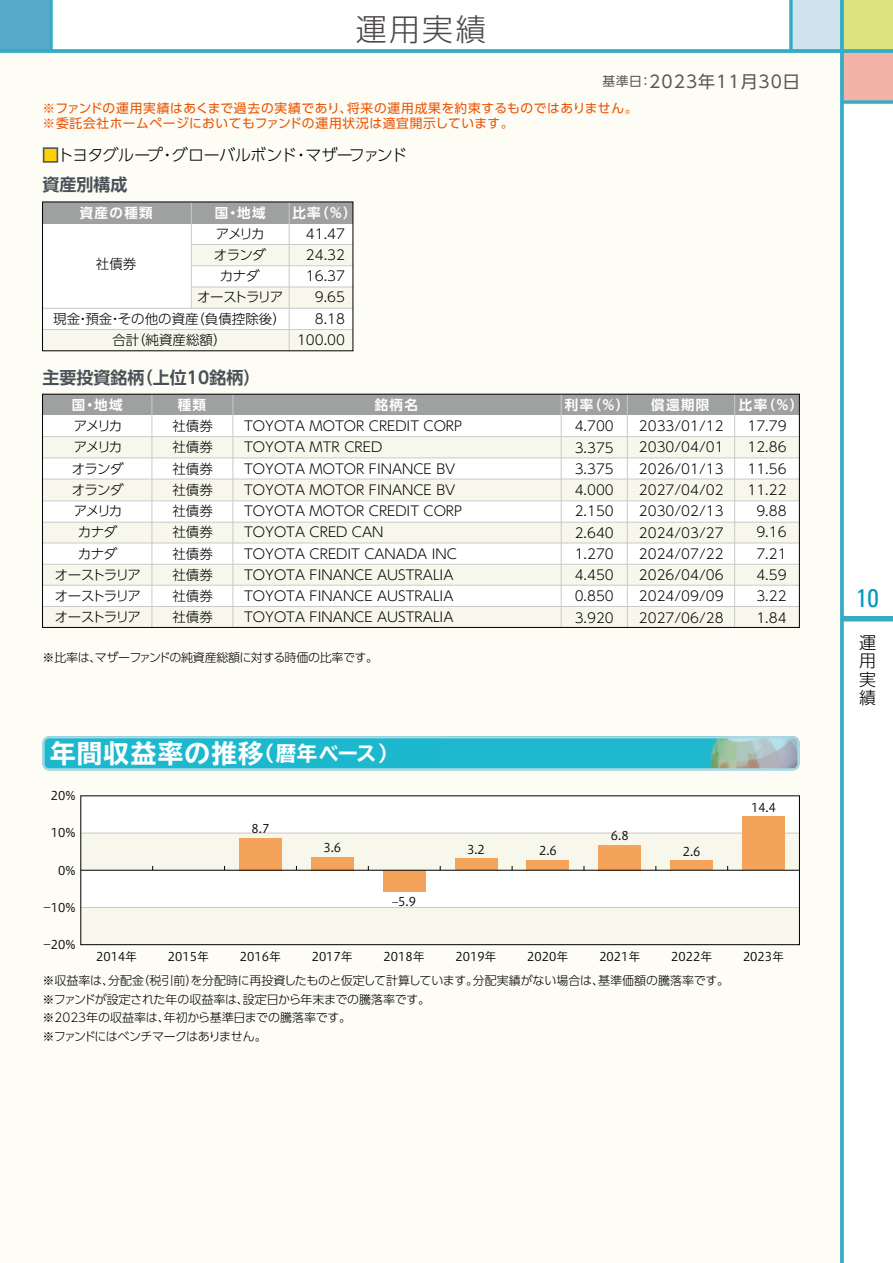
<style>
.page{position:relative;width:893px;height:1263px;background:#fff}
.page>*{position:absolute;margin:0;border:0;box-sizing:border-box;transform-origin:0 0}
.t1{font:300 30.75px "UD Shin Go Pro";color:#4c4948}
.t2{font:700 expanded 25.5px "TBUD Go Std";letter-spacing:.05em;color:#fff}
.t3{font:condensed 25.5px "Univers";color:#0099bd}
.t4{font:700 16.95px "UD Shin Go Pro De";color:#485157}
.t5{font:16.95px "UD Shin Go Pro";letter-spacing:.06em;color:#595757}
.t6{font:300 16.95px/18.6px "UD Shin Go Pro";color:#000;text-align:justify}
.t7{font:300 15.9px "UD Shin Go Pro";letter-spacing:-.045em;color:#000}
.t8{font:300 13.5px/21.3px "UD Shin Go Pro";color:#000;text-align:justify}
.t9{font:300 13.5px/21.3px "UD Shin Go Pro";letter-spacing:-.095em;color:#000;text-align:center}
.t10{font:700 13.5px "UD Shin Go Pro De";letter-spacing:.1em;color:#fff}
.t11{font:300 13.5px/21.3px "UD Shin Go Pro";letter-spacing:-.085em;color:#000;text-align:center}
.t12{font:12.75px/14.9px "UD Shin Go Pro";letter-spacing:.045em;color:#ea5504}
.t13{font:300 12px/18.6px "UD Shin Go Pro";letter-spacing:-.02em;color:#000}
.t14{font:12px "Hiragino UD Sans Std W3";color:#000}
.t15{font:300 12px "UD Shin Go Pro";letter-spacing:-.04em;color:#000}
.s1{font-size:12.75px}
.s2{color:#fdd000}
.s3{font-size:20.4px}
</style>
<div class="page">
<div style="left:0;top:51px;width:842px;height:1212px;background:#fdfcf5"></div>
<div style="left:791px;top:0;width:51px;height:51px;background:#d1e4ed"></div>
<div style="left:842px;top:0;width:51px;height:51px;background:#dfe37f"></div>
<div style="left:0;top:0;width:51px;height:51px;background:#57abc9"></div>
<div style="left:842px;top:51px;width:51px;height:51px;background:#f5b3a8"></div>
<svg style="left:49px;top:0;width:4px;height:49px"></svg>
<div style="left:842px;top:616px;width:51px;height:5px;background:#34acc6"></div>
<svg style="left:840px;top:0;width:4px;height:1263px;background:#40b0c8"></svg>
<svg style="left:0;top:49px;width:893px;height:4px;background:#3fb0c8"></svg>
<svg style="left:842px;top:100px;width:51px;height:4px"></svg>
<svg style="left:789px;top:0;width:4px;height:51px"></svg>
<svg style="left:43px;top:736px;width:756px;height:34px;background:#3cbccd"></svg>
<div style="left:43px;top:522px;width:756px;height:21px;background:#f8f7eb"></div>
<div style="left:43px;top:458px;width:756px;height:21px;background:#fff"></div>
<div style="left:43px;top:479px;width:756px;height:22px;background:#f8f7eb"></div>
<div style="left:192px;top:223px;width:161px;height:21px;background:#fff"></div>
<div style="left:192px;top:244px;width:161px;height:22px;background:#f8f7eb"></div>
<div style="left:192px;top:287px;width:161px;height:21px;background:#f8f7eb"></div>
<div style="left:43px;top:330px;width:310px;height:21px;background:#f8f7eb"></div>
<div style="left:43px;top:223px;width:148px;height:85px;background:#fff"></div>
<div style="left:192px;top:266px;width:161px;height:21px;background:#fff"></div>
<div style="left:43px;top:308px;width:310px;height:22px;background:#fff"></div>
<div style="left:289px;top:202px;width:64px;height:21px;background:#9fa0a0"></div>
<div style="left:43px;top:202px;width:246px;height:21px;background:#9fa0a0"></div>
<hr style="left:192px;top:244px;width:161px;height:1px;background:#c9caca">
<hr style="left:192px;top:265px;width:161px;height:1px;background:#c9caca">
<hr style="left:192px;top:287px;width:161px;height:1px;background:#c9caca">
<hr style="left:43px;top:308px;width:310px;height:1px;background:#c9caca">
<hr style="left:43px;top:329px;width:310px;height:1px;background:#c9caca">
<hr style="left:191px;top:202px;width:1px;height:106px;background:#c9caca">
<hr style="left:289px;top:202px;width:1px;height:149px;background:#c9caca">
<div style="left:43px;top:394px;width:756px;height:21px;background:#9fa0a0"></div>
<div style="left:43px;top:501px;width:756px;height:21px;background:#fff"></div>
<div style="left:43px;top:543px;width:756px;height:21px;background:#fff"></div>
<div style="left:43px;top:437px;width:756px;height:21px;background:#f8f7eb"></div>
<div style="left:43px;top:415px;width:756px;height:22px;background:#fff"></div>
<hr style="left:43px;top:436px;width:756px;height:1px;background:#c9caca">
<hr style="left:43px;top:479px;width:756px;height:1px;background:#c9caca">
<div style="left:43px;top:564px;width:756px;height:21px;background:#f8f7eb"></div>
<div style="left:43px;top:585px;width:756px;height:22px;background:#fff"></div>
<div style="left:43px;top:607px;width:756px;height:21px;background:#f8f7eb"></div>
<hr style="left:43px;top:564px;width:756px;height:1px;background:#c9caca">
<hr style="left:43px;top:522px;width:756px;height:1px;background:#c9caca">
<hr style="left:43px;top:457px;width:756px;height:1px;background:#c9caca">
<hr style="left:43px;top:500px;width:756px;height:1px;background:#c9caca">
<hr style="left:43px;top:543px;width:756px;height:1px;background:#c9caca">
<hr style="left:43px;top:606px;width:756px;height:1px;background:#c9caca">
<hr style="left:43px;top:585px;width:756px;height:1px;background:#c9caca">
<div style="left:43px;top:147px;width:15px;height:16px;border:2px solid #595757"></div>
<div style="left:81px;top:870px;width:718px;height:37px;background:#fff"></div>
<div style="left:81px;top:796px;width:718px;height:37px;background:#fff"></div>
<div style="left:81px;top:833px;width:718px;height:37px;background:#f8f7eb"></div>
<div style="left:81px;top:907px;width:718px;height:38px;background:#f8f7eb"></div>
<hr style="left:81px;top:833px;width:718px;height:1px;background:#c9caca">
<hr style="left:81px;top:907px;width:718px;height:1px;background:#c9caca">
<div style="left:81px;top:796px;width:719px;height:149px;border:1px solid #000"></div>
<hr style="left:152px;top:394px;width:1px;height:233px;background:#c9caca">
<hr style="left:734px;top:394px;width:1px;height:233px;background:#c9caca">
<hr style="left:627px;top:394px;width:1px;height:233px;background:#c9caca">
<hr style="left:233px;top:394px;width:1px;height:233px;background:#c9caca">
<hr style="left:561px;top:394px;width:1px;height:233px;background:#c9caca">
<div style="left:42px;top:394px;width:758px;height:234px;border:1px solid #000"></div>
<div style="left:742px;top:817px;width:43px;height:53px;background:#f4a45a"></div>
<div style="left:670px;top:860px;width:43px;height:10px;background:#f4a45a"></div>
<div style="left:598px;top:845px;width:43px;height:25px;background:#f4a45a"></div>
<div style="left:527px;top:861px;width:42px;height:9px;background:#f4a45a"></div>
<div style="left:455px;top:858px;width:42px;height:12px;background:#f4a45a"></div>
<div style="left:383px;top:870px;width:42px;height:22px;background:#f4a45a"></div>
<div style="left:311px;top:857px;width:43px;height:13px;background:#f4a45a"></div>
<div style="left:239px;top:838px;width:43px;height:32px;background:#f4a45a"></div>
<hr style="left:81px;top:870px;width:718px;height:1px;background:#000">
<h1 class="t1" style="left:356px;top:4px;width:132px">運用実績</h1>
<p class="t5" style="left:602px;top:68px;width:199px"><span class="s1">基準日：</span>2023年11月30日</p>
<p class="t12" style="left:43px;top:101px;width:597px">※ファンドの運用実績はあくまで過去の実績であり、将来の運用成果を約束するものではありません。※委託会社ホームページにおいてもファンドの運用状況は適宜開示しています。</p>
<p class="t7" style="left:43px;top:142px;width:366px"><span class="s2">■</span>トヨタグループ・グローバルボンド・マザーファンド</p>
<p class="t4" style="left:43px;top:171px;width:87px">資産別構成</p>
<p class="t8" style="left:297px;top:222px;width:50px;text-align:right">41.47<br>24.32<br>16.37<br>9.65<br>8.18<br>100.00</p>
<p class="t10" style="left:80px;top:201px;width:75px">資産の種類</p>
<p class="t10" style="left:215px;top:201px;width:52px">国・地域</p>
<p class="t10" style="left:292px;top:201px;width:66px">比率（％）</p>
<p class="t8" style="left:96px;top:253px;width:42px">社債券</p>
<p class="t11" style="left:197px;top:222px;width:88px">アメリカ<br>オランダ<br>カナダ<br>オーストラリア</p>
<p class="t8" style="left:53px;top:308px;width:234px;text-align:center">現金・預金・その他の資産（負債控除後）合計（純資産総額）</p>
<p class="t4" style="left:43px;top:363px;width:219px">主要投資銘柄（上位10銘柄）</p>
<p class="t10" style="left:72px;top:394px;width:52px">国・地域</p>
<p class="t10" style="left:178px;top:394px;width:30px">種類</p>
<p class="t10" style="left:375px;top:394px;width:45px">銘柄名</p>
<p class="t10" style="left:565px;top:394px;width:66px">利率（%）</p>
<p class="t10" style="left:651px;top:394px;width:60px">償還期限</p>
<p class="t10" style="left:739px;top:394px;width:66px">比率（％）</p>
<p class="t8" style="left:172px;top:415px;width:42px">社債券社債券社債券社債券社債券社債券社債券社債券社債券社債券</p>
<p class="t8" style="left:575px;top:415px;width:41px">4.700<br>3.375<br>3.375<br>4.000<br>2.150<br>2.640<br>1.270<br>4.450<br>0.850<br>3.920</p>
<p class="t8" style="left:747px;top:415px;width:41px;text-align:right">17.79<br>12.86<br>11.56<br>11.22<br>9.88<br>9.16<br>7.21<br>4.59<br>3.22<br>1.84</p>
<p class="t9" style="left:55px;top:415px;width:88px">アメリカ<br>アメリカ<br>オランダ<br>オランダ<br>アメリカ<br>カナダ<br>カナダ<br>オーストラリアオーストラリアオーストラリア</p>
<p class="t8" style="left:639px;top:415px;width:86px">2033/01/12<br>2030/04/01<br>2026/01/13<br>2027/04/02<br>2030/02/13<br>2024/03/27<br>2024/07/22<br>2026/04/06<br>2024/09/09<br>2027/06/28</p>
<p class="t8" style="left:244px;top:415px;width:220px;text-align:left">TOYOTA MOTOR CREDIT CORP<br>TOYOTA MTR CRED<br>TOYOTA MOTOR FINANCE BV<br>TOYOTA MOTOR FINANCE BV<br>TOYOTA MOTOR CREDIT CORP<br>TOYOTA CRED CAN<br>TOYOTA CREDIT CANADA INC<br>TOYOTA FINANCE AUSTRALIA<br>TOYOTA FINANCE AUSTRALIA<br>TOYOTA FINANCE AUSTRALIA</p>
<p class="t15" style="left:43px;top:648px;width:337px">※比率は、マザーファンドの純資産総額に対する時価の比率です。</p>
<h2 class="t2" style="left:50px;top:739px;width:349px">年間収益率の推移<span class="s3">（暦年ベース）</span></h2>
<p class="t14" style="left:51px;top:786px;width:26px">20%</p>
<p class="t14" style="left:51px;top:824px;width:26px">10%</p>
<p class="t14" style="left:58px;top:861px;width:19px">0%</p>
<p class="t14" style="left:43px;top:898px;width:34px">-10%</p>
<p class="t14" style="left:43px;top:935px;width:34px">-20%</p>
<p class="t14" style="left:252px;top:819px;width:19px">8.7</p>
<p class="t14" style="left:323px;top:839px;width:19px">3.6</p>
<p class="t14" style="left:392px;top:892px;width:25px">‒5.9</p>
<p class="t14" style="left:467px;top:840px;width:19px">3.2</p>
<p class="t14" style="left:539px;top:841px;width:19px">2.6</p>
<p class="t14" style="left:611px;top:826px;width:19px">6.8</p>
<p class="t14" style="left:96px;top:948px;width:43px">2014年</p>
<p class="t14" style="left:168px;top:948px;width:43px">2015年</p>
<p class="t14" style="left:240px;top:948px;width:43px">2016年</p>
<p class="t14" style="left:312px;top:948px;width:43px">2017年</p>
<p class="t14" style="left:384px;top:948px;width:43px">2018年</p>
<p class="t14" style="left:455px;top:948px;width:43px">2019年</p>
<p class="t14" style="left:527px;top:948px;width:43px">2020年</p>
<p class="t14" style="left:599px;top:948px;width:43px">2021年</p>
<p class="t14" style="left:683px;top:842px;width:19px">2.6</p>
<p class="t14" style="left:751px;top:798px;width:27px">14.4</p>
<p class="t14" style="left:671px;top:948px;width:43px">2022年</p>
<p class="t14" style="left:743px;top:948px;width:43px">2023年</p>
<p class="t13" style="left:43px;top:971px;width:688px">※収益率は、分配金（税引前）を分配時に再投資したものと仮定して計算しています。分配実績がない場合は、基準価額の騰落率です。※ファンドが設定された年の収益率は、設定日から年末までの騰落率です。<br>※2023年の収益率は、年初から基準日までの騰落率です。<br>※ファンドにはベンチマークはありません。</p>
<h2 class="t3" style="left:856px;top:582px;width:24px">10</h2>
<p class="t6" style="left:859px;top:632px;width:18px">運用実績</p>
</div>
